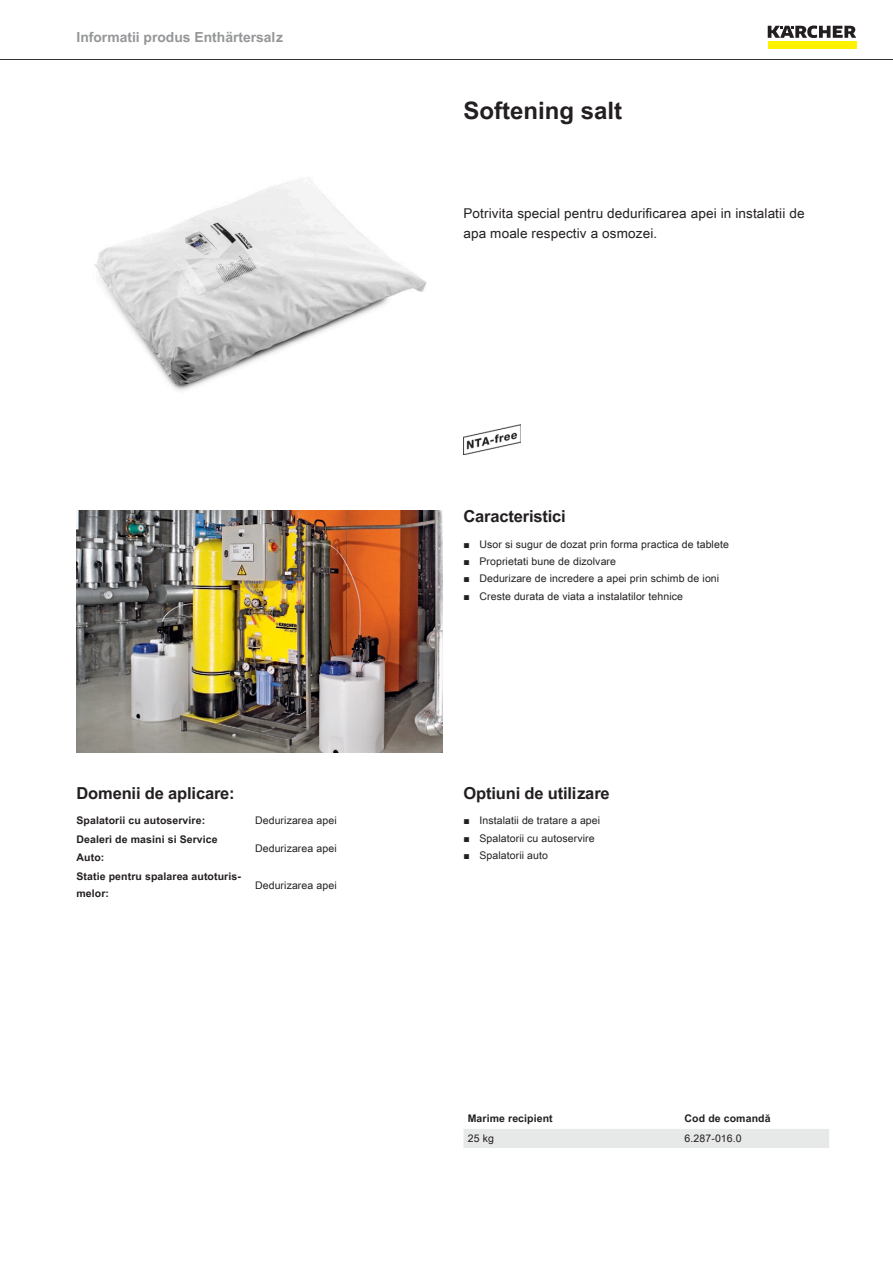
<style>
.page{position:relative;width:893px;height:1263px;background:#fff}
.page>*{position:absolute;margin:0;border:0;box-sizing:border-box;transform-origin:0 0}
.t1{font:700 24px "Arial Unicode MS";color:#231f20}
.t2{font:700 16.5px "Arial Unicode MS";letter-spacing:-.01em;color:#231f20}
.t3{font:700 13.8px "Arial Unicode MS";color:#949698}
.t4{font:13.5px/19.5px "Arial Unicode MS";letter-spacing:.01em;color:#231f20}
.t5{font:10.5px "Arial Unicode MS";letter-spacing:.01em;color:#231f20}
.t6{font:700 10.5px/17.2px "Arial Unicode MS";letter-spacing:.01em;color:#231f20}
.s1{font-family:"Arial"}
</style>
<div class="page">
<hr style="left:0;top:59px;width:893px;height:1px;background:#231f20">
<div style="left:768px;top:42px;width:88px;height:7px;background:#fff200"></div>
<svg style="left:768px;top:26px;width:88px;height:12px"></svg>
<img style="left:93px;top:177px;width:334px;height:214px">
<img style="left:463px;top:424px;width:57px;height:30px">
<img style="left:77px;top:510px;width:365px;height:243px">
<div style="left:463px;top:1129px;width:366px;height:19px;background:#e7e8e8"></div>
<h3 class="t3" style="left:77px;top:27px;width:208px">Informatii produs Enthärtersalz</h3>
<h2 class="t2" style="left:77px;top:780px;width:160px">Domenii de aplicare:</h2>
<p class="t6" style="left:77px;top:812px;width:130px">Spalatorii cu autoservire:</p>
<p class="t5" style="left:255px;top:812px;width:83px">Dedurizarea apei</p>
<p class="t6" style="left:77px;top:831px;width:143px">Dealeri de masini si Service<br>Auto:</p>
<p class="t5" style="left:255px;top:841px;width:83px">Dedurizarea apei</p>
<p class="t6" style="left:77px;top:868px;width:166px">Statie pentru spalarea autoturis&shy;melor:</p>
<p class="t5" style="left:255px;top:877px;width:83px">Dedurizarea apei</p>
<h1 class="t1" style="left:463px;top:93px;width:160px">Softening salt</h1>
<p class="t4" style="left:463px;top:203px;width:342px">Potrivita special pentru dedurificarea apei in instalatii de apa moale respectiv a osmozei.</p>
<h2 class="t2" style="left:463px;top:504px;width:104px">Caracteristici</h2>
<p class="t5" style="left:463px;top:536px;width:267px"><span class="s1">■</span> Usor si sugur de dozat prin forma practica de tablete</p>
<p class="t5" style="left:463px;top:554px;width:154px"><span class="s1">■</span> Proprietati bune de dizolvare</p>
<p class="t5" style="left:463px;top:571px;width:257px"><span class="s1">■</span> Dedurizare de incredere a apei prin schimb de ioni</p>
<p class="t5" style="left:463px;top:588px;width:221px"><span class="s1">■</span> Creste durata de viata a instalatilor tehnice</p>
<h2 class="t2" style="left:463px;top:780px;width:148px">Optiuni de utilizare</h2>
<p class="t5" style="left:463px;top:813px;width:138px"><span class="s1">■</span> Instalatii de tratare a apei</p>
<p class="t5" style="left:463px;top:830px;width:133px"><span class="s1">■</span> Spalatorii cu autoservire</p>
<p class="t5" style="left:463px;top:847px;width:86px"><span class="s1">■</span> Spalatorii auto</p>
<p class="t6" style="left:468px;top:1110px;width:87px">Marime recipient</p>
<p class="t6" style="left:685px;top:1110px;width:87px">Cod de comandă</p>
<p class="t5" style="left:468px;top:1130px;width:28px">25 kg</p>
<p class="t5" style="left:685px;top:1130px;width:59px">6.287-016.0</p>
</div>
